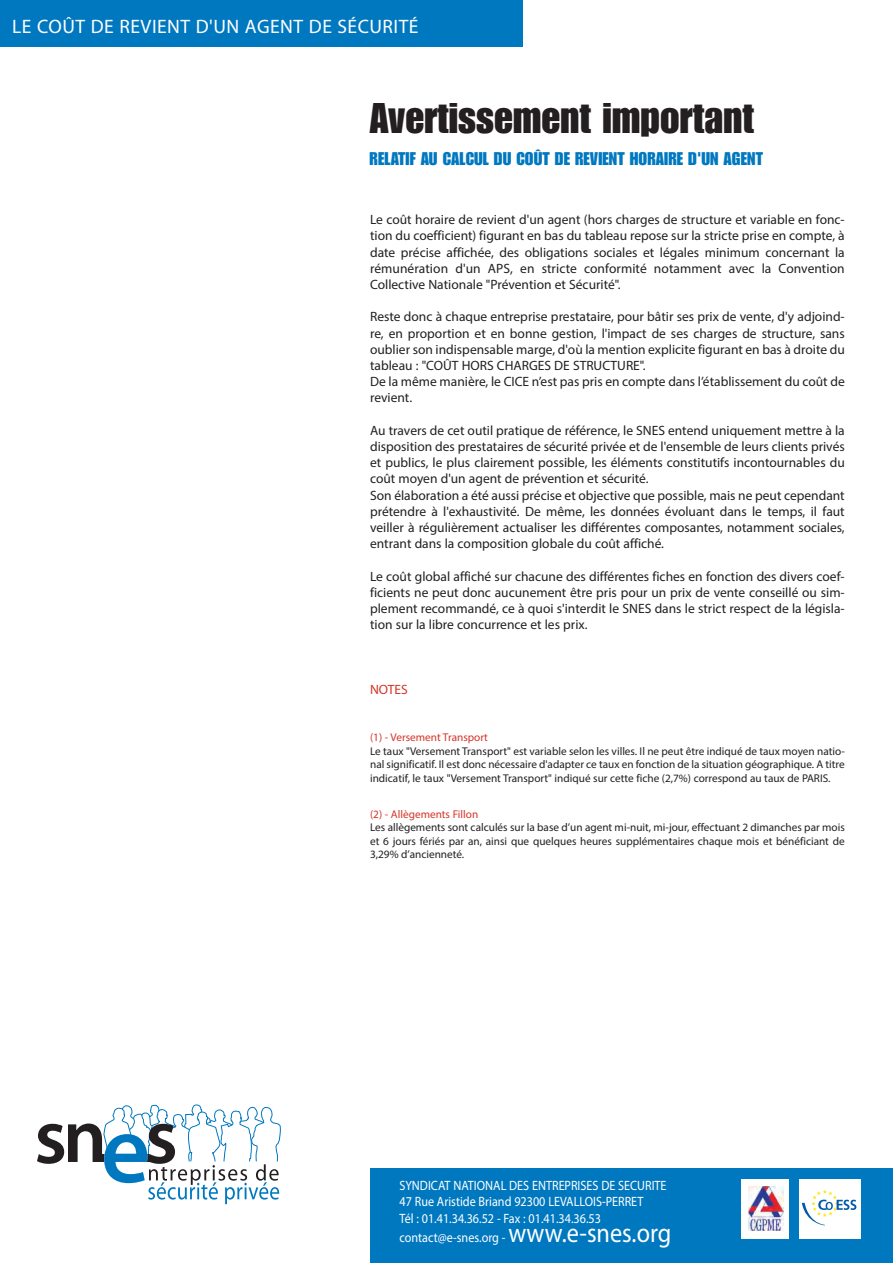
<style>
.page{position:relative;width:893px;height:1263px;background:#fff}
.page>*{position:absolute;margin:0;border:0;box-sizing:border-box;transform-origin:0 0}
.t1{font:42px "Impact";color:#231f20}
.t2{font:19.5px "Myriad Pro";letter-spacing:.025em;color:#fff}
.t3{font:18px "Impact";letter-spacing:.005em;color:#0078c0}
.t4{font:13.5px/16.2px "Myriad Pro";color:#231f20;text-align:justify}
.t5{font:13.5px/16.5px "Myriad Pro";color:#fff;scale:.9 1}
.t6{font:13.5px "Myriad Pro";color:#d43428}
.t7{font:11.25px/13.5px "Myriad Pro";color:#231f20;text-align:justify}
.t8{font:11.25px "Myriad Pro";color:#d43428}
.s1{font-size:27px}
</style>
<div class="page">
<svg style="left:37px;top:1104px;width:244px;height:100px"></svg>
<div style="left:370px;top:1167px;width:523px;height:96px;background:#0078c0"></div>
<div style="left:741px;top:1179px;width:48px;height:60px;background:#fff"></div>
<img style="left:748px;top:1186px;width:36px;height:44px">
<div style="left:799px;top:1179px;width:62px;height:60px;background:#fff"></div>
<svg style="left:802px;top:1190px;width:54px;height:35px"></svg>
<div style="left:0;top:0;width:522px;height:47px;background:#0078c0"></div>
<h2 class="t2" style="left:12px;top:20px;width:408px">LE COÛT DE REVIENT D'UN AGENT DE SÉCURITÉ</h2>
<h1 class="t1" style="left:370px;top:103px;width:386px">Avertissement important</h1>
<h3 class="t3" style="left:370px;top:152px;width:395px">RELATIF AU CALCUL DU COÛT DE REVIENT HORAIRE D'UN AGENT</h3>
<p class="t4" style="left:370px;top:213px;width:476px">Le coût horaire de revient d'un agent (hors charges de structure et variable en fonc&shy;tion du coefficient) figurant en bas du tableau repose sur la stricte prise en compte, à date précise affichée, des obligations sociales et légales minimum concernant la rémunération d'un APS, en stricte conformité notamment avec la Convention Collective Nationale "Prévention et Sécurité".</p>
<p class="t4" style="left:370px;top:310px;width:476px;text-align:left">Reste donc à chaque entreprise prestataire, pour bâtir ses prix de vente, d'y adjoind&shy;re, en proportion et en bonne gestion, l'impact de ses charges de structure, sans oublier son indispensable marge, d'où la mention explicite figurant en bas à droite du tableau : "COÛT HORS CHARGES DE STRUCTURE".<br>De la même manière, le CICE n’est pas pris en compte dans l’établissement du coût de revient.</p>
<p class="t4" style="left:370px;top:423px;width:476px;text-align:left">Au travers de cet outil pratique de référence, le SNES entend uniquement mettre à la disposition des prestataires de sécurité privée et de l'ensemble de leurs clients privés et publics, le plus clairement possible, les éléments constitutifs incontournables du coût moyen d'un agent de prévention et sécurité.<br>Son élaboration a été aussi précise et objective que possible, mais ne peut cependant prétendre à l'exhaustivité. De même, les données évoluant dans le temps, il faut veiller à régulièrement actualiser les différentes composantes, notamment sociales, entrant dans la composition globale du coût affiché.</p>
<p class="t4" style="left:370px;top:569px;width:476px">Le coût global affiché sur chacune des différentes fiches en fonction des divers coef&shy;ficients ne peut donc aucunement être pris pour un prix de vente conseillé ou sim&shy;plement recommandé, ce à quoi s'interdit le SNES dans le strict respect de la législa&shy;tion sur la libre concurrence et les prix.</p>
<p class="t6" style="left:370px;top:684px;width:39px">NOTES</p>
<p class="t8" style="left:370px;top:733px;width:119px">(1) - Versement Transport</p>
<p class="t7" style="left:370px;top:745px;width:476px">Le taux "Versement Transport" est variable selon les villes. Il ne peut être indiqué de taux moyen natio&shy;nal significatif. Il est donc nécessaire d'adapter ce taux en fonction de la situation géographique. A titre indicatif, le taux "Versement Transport" indiqué sur cette fiche (2,7%) correspond au taux de PARIS.</p>
<p class="t8" style="left:370px;top:810px;width:110px">(2) - Allègements Fillon</p>
<p class="t7" style="left:370px;top:821px;width:476px">Les allègements sont calculés sur la base d’un agent mi-nuit, mi-jour, effectuant 2 dimanches par mois et 6 jours fériés par an, ainsi que quelques heures supplémentaires chaque mois et bénéficiant de 3,29% d’ancienneté.</p>
<p class="t5" style="left:399px;top:1178px;width:298px">SYNDICAT NATIONAL DES ENTREPRISES DE SECURITE<br>47 Rue Aristide Briand 92300 LEVALLOIS-PERRET<br>Tél : 01.41.34.36.52 - Fax : 01.41.34.36.53</p>
<p class="t5" style="left:399px;top:1230px;width:304px">contact@e-snes.org - <span class="s1">www.e-snes.org</span></p>
</div>
